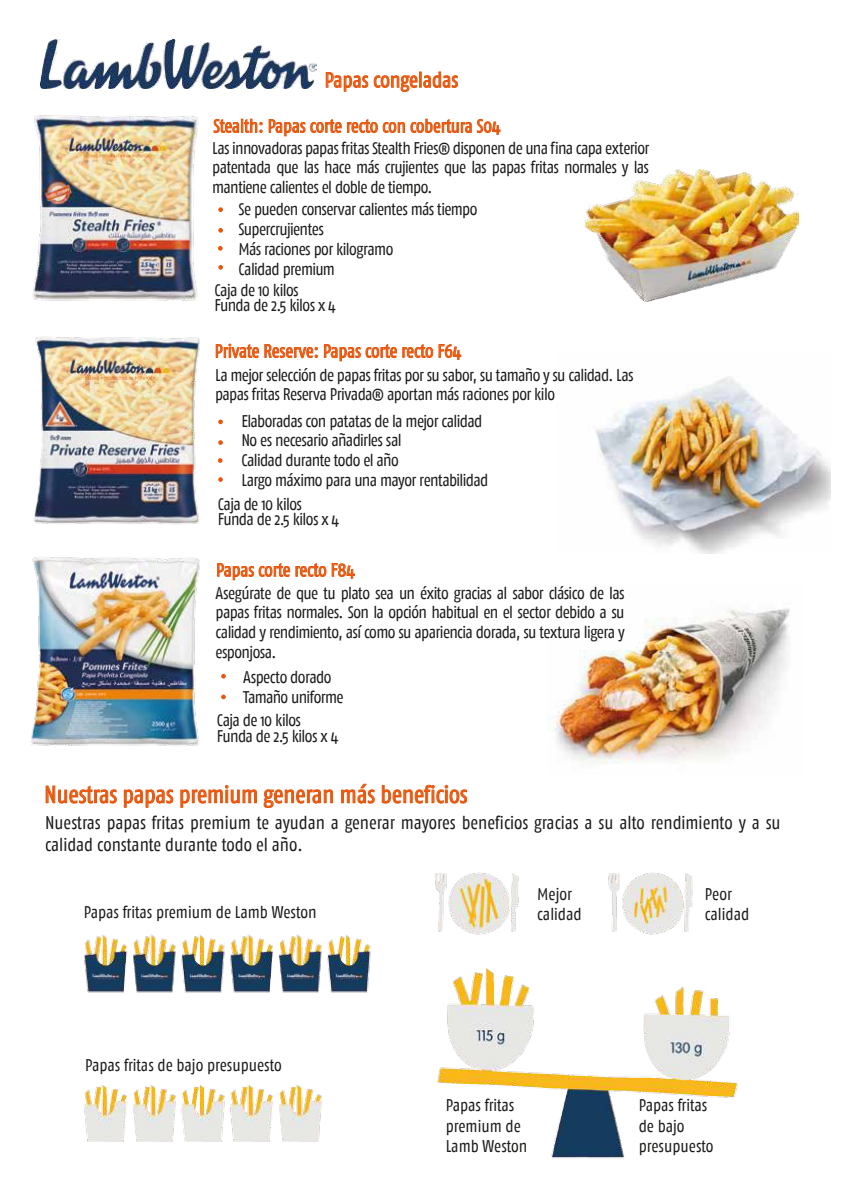
<style>
.page{position:relative;width:841px;height:1190px;background:#fff}
.page>*{position:absolute;margin:0;border:0;box-sizing:border-box;transform-origin:0 0}
.t1{font:23.9px "Fago Co";color:#e9570e}
.t2{font:21.1px "Fago Co";letter-spacing:-.005em;color:#e9570e}
.t3{font:18.3px/22px "Fago Co";color:#1c1c1b}
.t4{font:18.3px "Fago Co";letter-spacing:-.005em;color:#e9570e}
.t5{font:16.9px/19.7px "Fago Co";letter-spacing:-.03em;color:#1c1c1b}
.t6{font:16.9px/20.3px "Fago Co";color:#1c1c1b}
.t7{font:16.9px/20.3px "Fago Co";letter-spacing:-.005em;color:#1c1c1b}
</style>
<div class="page">
<img style="left:548px;top:608px;width:242px;height:156px">
<img style="left:595px;top:376px;width:235px;height:178px">
<img style="left:41px;top:40px;width:276px;height:49px">
<img style="left:584px;top:169px;width:215px;height:133px">
<svg style="left:218px;top:228px;width:5px;height:5px"></svg>
<svg style="left:218px;top:207px;width:5px;height:5px"></svg>
<svg style="left:218px;top:246px;width:5px;height:5px"></svg>
<svg style="left:218px;top:265px;width:5px;height:5px"></svg>
<svg style="left:218px;top:440px;width:5px;height:5px"></svg>
<svg style="left:218px;top:419px;width:5px;height:5px"></svg>
<svg style="left:218px;top:458px;width:5px;height:5px"></svg>
<svg style="left:218px;top:477px;width:5px;height:5px"></svg>
<svg style="left:221px;top:694px;width:5px;height:5px"></svg>
<svg style="left:221px;top:674px;width:5px;height:4px"></svg>
<img style="left:34px;top:336px;width:166px;height:188px">
<img style="left:31px;top:557px;width:169px;height:189px">
<img style="left:32px;top:115px;width:166px;height:186px">
<img style="left:84px;top:872px;width:654px;height:287px">
<svg style="left:46px;top:785px;width:71px;height:19px"></svg>
<svg style="left:124px;top:789px;width:50px;height:19px"></svg>
<svg style="left:180px;top:784px;width:77px;height:24px"></svg>
<svg style="left:263px;top:789px;width:70px;height:19px"></svg>
<svg style="left:341px;top:783px;width:34px;height:20px"></svg>
<svg style="left:382px;top:784px;width:86px;height:19px"></svg>
<svg style="left:213px;top:118px;width:288px;height:18px"></svg>
<svg style="left:326px;top:71px;width:132px;height:21px"></svg>
<svg style="left:216px;top:343px;width:102px;height:16px"></svg>
<svg style="left:324px;top:344px;width:138px;height:17px"></svg>
<svg style="left:217px;top:563px;width:138px;height:17px"></svg>
<p class="t2" style="left:325px;top:68px;width:135px">Papas congeladas</p>
<p class="t4" style="left:213px;top:116px;width:289px">Stealth: Papas corte recto con cobertura S04</p>
<p class="t5" style="left:212px;top:138px;width:439px;text-align:justify">Las innovadoras papas fritas Stealth Fries® disponen de una fina capa exterior patentada que las hace más crujientes que las papas fritas normales y las mantiene calientes el doble de tiempo.</p>
<p class="t5" style="left:239px;top:199px;width:240px">Se pueden conservar calientes más tiempo<br>Supercrujientes<br>Más raciones por kilogramo<br>Calidad premium</p>
<p class="t5" style="left:215px;top:282px;width:123px;line-height:15.5px">Caja de 10 kilos<br>Funda de 2.5 kilos x 4</p>
<p class="t4" style="left:215px;top:340px;width:248px">Private Reserve: Papas corte recto F64</p>
<p class="t5" style="left:215px;top:365px;width:420px">La mejor selección de papas fritas por su sabor, su tamaño y su calidad. Las papas fritas Reserva Privada® aportan más raciones por kilo</p>
<p class="t5" style="left:241px;top:411px;width:249px">Elaboradas con patatas de la mejor calidad No es necesario añadirles sal<br>Calidad durante todo el año<br>Largo máximo para una mayor rentabilidad</p>
<p class="t5" style="left:218px;top:496px;width:123px;line-height:15.5px">Caja de 10 kilos<br>Funda de 2.5 kilos x 4</p>
<p class="t4" style="left:216px;top:559px;width:140px">Papas corte recto F84</p>
<p class="t5" style="left:216px;top:582px;width:411px;text-align:justify">Asegúrate de que tu plato sea un éxito gracias al sabor clásico de las papas fritas normales. Son la opción habitual en el sector debido a su calidad y rendimiento, así como su apariencia dorada, su textura ligera y esponjosa.</p>
<p class="t5" style="left:243px;top:667px;width:102px">Aspecto dorado<br>Tamaño uniforme</p>
<p class="t5" style="left:217px;top:712px;width:123px;line-height:15.5px">Caja de 10 kilos<br>Funda de 2.5 kilos x 4</p>
<h1 class="t1" style="left:44px;top:780px;width:425px">Nuestras papas premium generan más beneficios</h1>
<p class="t3" style="left:45px;top:811px;width:737px">Nuestras papas fritas premium te ayudan a generar mayores beneficios gracias a su alto rendimiento y a su calidad constante durante todo el año.</p>
<p class="t6" style="left:84px;top:902px;width:234px">Papas fritas premium de Lamb Weston</p>
<p class="t7" style="left:85px;top:1054px;width:198px">Papas fritas de bajo presupuesto</p>
<p class="t6" style="left:537px;top:883px;width:46px">Mejor calidad</p>
<p class="t6" style="left:705px;top:883px;width:46px">Peor calidad</p>
<p class="t6" style="left:446px;top:1095px;width:83px">Papas fritas premium de<br>Lamb Weston</p>
<p class="t7" style="left:639px;top:1095px;width:76px">Papas fritas de bajo presupuesto</p>
</div>
